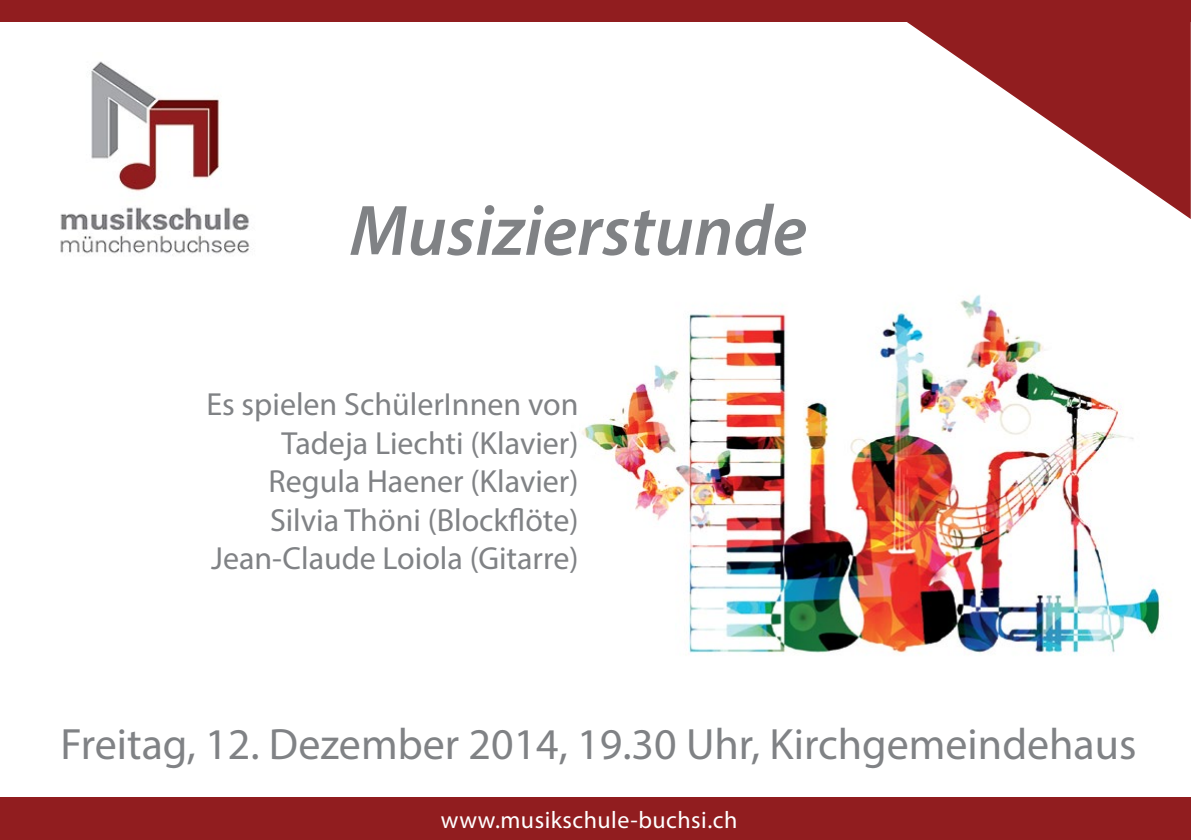
<style>
.page{position:relative;width:1191px;height:840px;background:#fff}
.page>*{position:absolute;margin:0;border:0;box-sizing:border-box;transform-origin:0 0}
.t1{font:italic 600 72px "Myriad Pro";color:#808285}
.t2{font:44px "Myriad Pro";color:#808285}
.t3{font:32px/38.4px "Myriad Pro";color:#808285;text-align:right}
.t4{font:24px "Myriad Pro";letter-spacing:.02em;color:#fff}
</style>
<div class="page">
<img style="left:582px;top:94px;width:609px;height:561px">
<svg style="left:875px;top:22px;width:315px;height:197px"></svg>
<div style="left:0;top:0;width:1191px;height:22px;background:#911d1f"></div>
<div style="left:0;top:797px;width:1191px;height:42px;background:#911d1f"></div>
<img style="left:60px;top:61px;width:190px;height:194px">
<h1 class="t1" style="left:350px;top:185px;width:459px">Musizierstunde</h1>
<p class="t3" style="left:206px;top:384px;width:373px">Es spielen SchülerInnen von<br>Tadeja Liechti (Klavier)<br>Regula Haener (Klavier)<br>Silvia Thöni (Blockflöte)<br>Jean-Claude Loiola (Gitarre)</p>
<h2 class="t2" style="left:61px;top:717px;width:1077px">Freitag, 12. Dezember 2014, 19.30 Uhr, Kirchgemeindehaus</h2>
<p class="t4" style="left:441px;top:804px;width:298px">www.musikschule-buchsi.ch</p>
</div>
